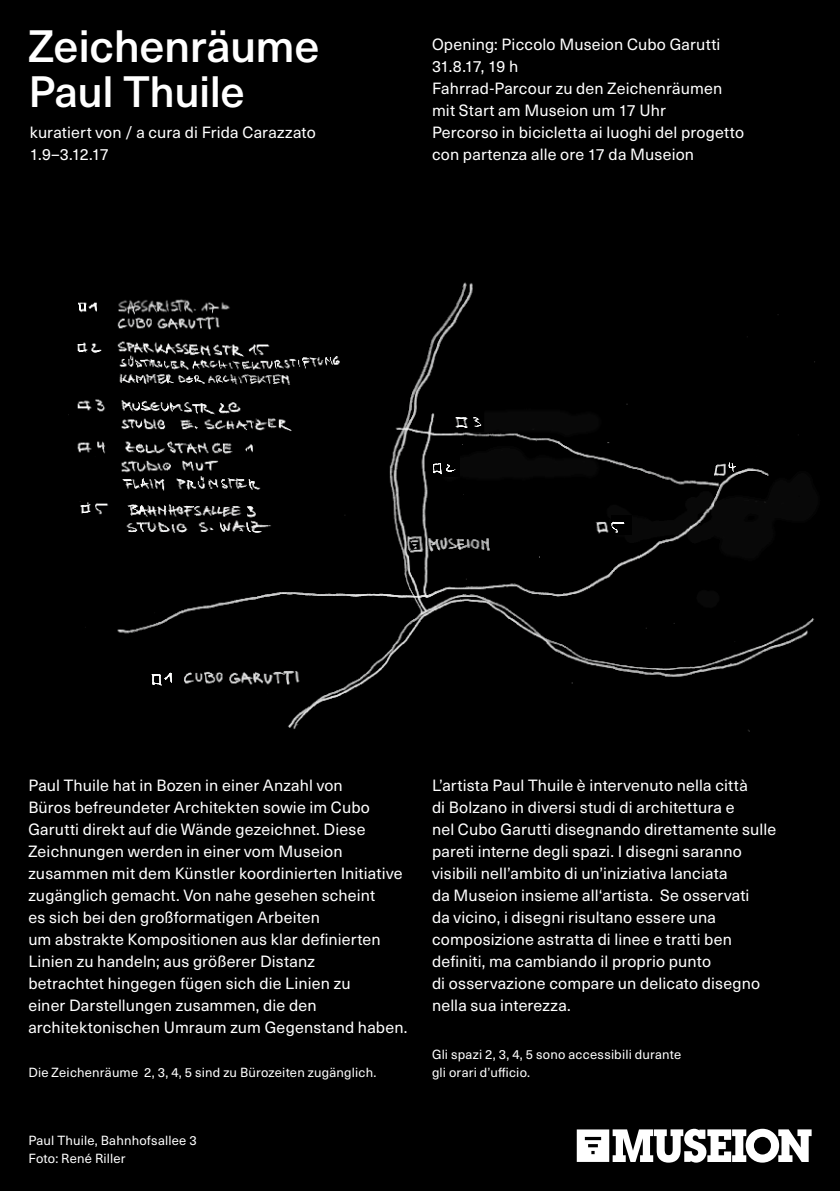
<style>
.page{position:relative;width:840px;height:1191px;background:#fff}
.page>*{position:absolute;margin:0;border:0;box-sizing:border-box;transform-origin:0 0}
.t1{font:500 44.6px "Neue Haas Unica Pro";letter-spacing:-.01em;color:#fff}
.t2{font:500 43.2px "Neue Haas Unica Pro";letter-spacing:-.015em;color:#fff}
.t3{font:16px/22px "Neue Haas Unica Pro";letter-spacing:.01em;color:#fff}
.t4{font:13px/18px "Neue Haas Unica Pro";letter-spacing:.015em;color:#fff}
</style>
<div class="page">
<div style="left:0;top:0;width:839px;height:1191px;background:#000"></div>
<svg style="left:576px;top:1128px;width:235px;height:34px"></svg>
<img style="left:85px;top:282px;width:730px;height:450px">
<img style="left:145px;top:667px;width:33px;height:24px">
<img style="left:426px;top:453px;width:33px;height:23px">
<img style="left:725px;top:459px;width:10px;height:15px">
<img style="left:440px;top:410px;width:44px;height:22px">
<img style="left:116px;top:308px;width:239px;height:245px">
<img style="left:78px;top:295px;width:29px;height:28px">
<img style="left:77px;top:334px;width:32px;height:24px">
<img style="left:68px;top:388px;width:41px;height:31px">
<img style="left:77px;top:433px;width:30px;height:27px">
<img style="left:80px;top:500px;width:16px;height:21px">
<img style="left:116px;top:315px;width:113px;height:19px">
<img style="left:95px;top:497px;width:20px;height:19px">
<img style="left:611px;top:516px;width:19px;height:18px">
<img style="left:107px;top:294px;width:131px;height:21px">
<h1 class="t1" style="left:28px;top:20px;width:292px">Zeichenräume</h1>
<h2 class="t2" style="left:28px;top:65px;width:218px">Paul Thuile</h2>
<p class="t3" style="left:30px;top:122px;width:287px">kuratiert von / a cura di Frida Carazzato<br>1.9–3.12.17</p>
<p class="t3" style="left:432px;top:34px;width:313px">Opening: Piccolo Museion Cubo Garutti 31.8.17, 19 h<br>Fahrrad-Parcour zu den Zeichenräumen mit Start am Museion um 17 Uhr<br>Percorso in bicicletta ai luoghi del progetto con partenza alle ore 17 da Museion</p>
<p class="t3" style="left:28px;top:774px;width:380px">Paul Thuile hat in Bozen in einer Anzahl von<br>Büros befreundeter Architekten sowie im Cubo Garutti direkt auf die Wände gezeichnet. Diese Zeichnungen werden in einer vom Museion zusammen mit dem Künstler koordinierten Initiative zugänglich gemacht. Von nahe gesehen scheint<br>es sich bei den großformatigen Arbeiten<br>um abstrakte Kompositionen aus klar definierten Linien zu handeln; aus größerer Distanz<br>betrachtet hingegen fügen sich die Linien zu<br>einer Darstellungen zusammen, die den architektonischen Umraum zum Gegenstand haben.</p>
<p class="t4" style="left:28px;top:1063px;width:349px">Die Zeichenräume 2, 3, 4, 5 sind zu Bürozeiten zugänglich.</p>
<p class="t4" style="left:28px;top:1131px;width:170px">Paul Thuile, Bahnhofsallee 3<br>Foto: René Riller</p>
<p class="t3" style="left:432px;top:774px;width:345px">L’artista Paul Thuile è intervenuto nella città<br>di Bolzano in diversi studi di architettura e<br>nel Cubo Garutti disegnando direttamente sulle pareti interne degli spazi. I disegni saranno visibili nell’ambito di un’iniziativa lanciata<br>da Museion insieme all‘artista. Se osservati<br>da vicino, i disegni risultano essere una composizione astratta di linee e tratti ben definiti, ma cambiando il proprio punto<br>di osservazione compare un delicato disegno nella sua interezza.</p>
<p class="t4" style="left:432px;top:1045px;width:251px">Gli spazi 2, 3, 4, 5 sono accessibili durante gli orari d’ufficio.</p>
</div>
